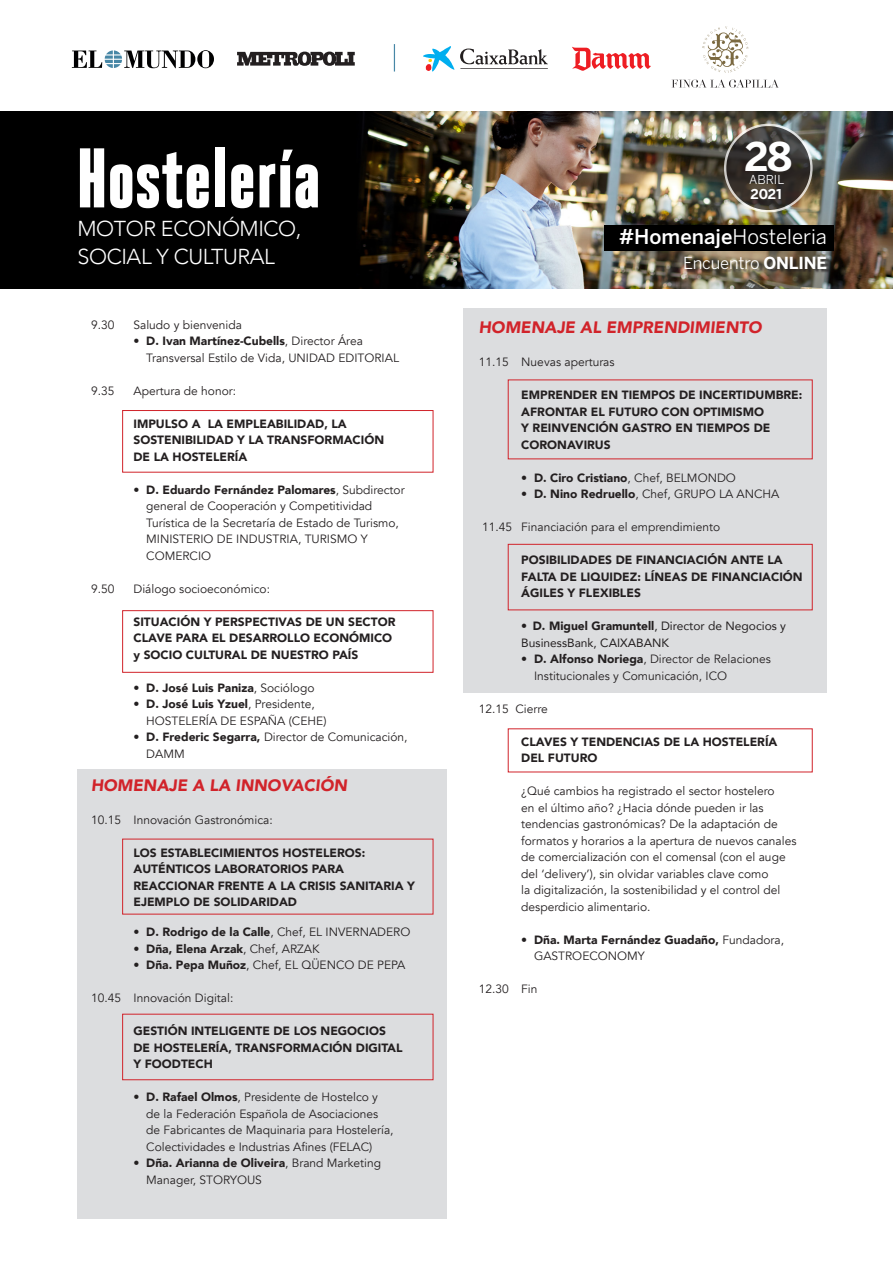
<style>
.page{position:relative;width:893px;height:1263px;background:#fff}
.page>*{position:absolute;margin:0;border:0;box-sizing:border-box;transform-origin:0 0}
.t1{font:900 84.3px "Heroic Condensed";color:#fff}
.t2{font:700 39.15px "Benton Sans BBVA";color:#fff}
.t3{font:300 21.6px/27.8px "Avenir";letter-spacing:-.02em;color:#fff}
.t4{font:20.25px "Benton Sans BBVA";color:#fff}
.t5{font:900 16.5px "Avenir";color:#d1232a}
.t6{font:16.5px "Benton Sans BBVA";letter-spacing:-.01em;color:#fff}
.t7{font:700 13.5px "Benton Sans BBVA";color:#fff}
.t8{font:12.3px "Benton Sans BBVA";color:#fff}
.t9{font:12px/16.5px "Avenir";color:#231f20}
.t10{font:900 12px/16.5px "Avenir";color:#231f20}
.t11{font:12px/16.5px "Avenir";color:#231f20}
.s1{font-weight:900}
.s2{font-weight:400}
.s3{font-weight:500}
.s4{font-weight:700}
</style>
<div class="page">
<div style="left:77px;top:770px;width:370px;height:449px;background:#dcdddf"></div>
<div style="left:463px;top:308px;width:363px;height:385px;background:#dcdddf"></div>
<div style="left:508px;top:544px;width:305px;height:66px;border:1px solid #d1232a"></div>
<div style="left:0;top:111px;width:893px;height:177px;background:#000"></div>
<img style="left:359px;top:111px;width:534px;height:177px">
<svg style="left:237px;top:52px;width:118px;height:14px;background:#605d5e"></svg>
<svg style="left:394px;top:44px;width:1px;height:28px"></svg>
<svg style="left:72px;top:50px;width:142px;height:18px"></svg>
<svg style="left:423px;top:46px;width:31px;height:26px"></svg>
<svg style="left:460px;top:49px;width:88px;height:20px"></svg>
<svg style="left:572px;top:47px;width:79px;height:24px"></svg>
<svg style="left:672px;top:80px;width:107px;height:8px"></svg>
<svg style="left:702px;top:27px;width:46px;height:46px"></svg>
<svg style="left:725px;top:125px;width:86px;height:86px;background:#3a3633"></svg>
<div style="left:724px;top:124px;width:89px;height:88px;border:2px solid #fff;border-radius:50%"></div>
<div style="left:685px;top:258px;width:146px;height:16px;background:#231f20;opacity:.75"></div>
<div style="left:604px;top:225px;width:229px;height:26px;background:#000"></div>
<div style="left:122px;top:410px;width:311px;height:62px;border:1px solid #d1232a"></div>
<div style="left:122px;top:610px;width:311px;height:63px;border:1px solid #d1232a"></div>
<div style="left:122px;top:1014px;width:311px;height:66px;border:1px solid #d1232a"></div>
<p class="t1" style="left:77px;top:132px;width:246px">Hostelería</p>
<p class="t3" style="left:78px;top:215px;width:225px">MOTOR ECONÓMICO,<br>SOCIAL Y CULTURAL</p>
<p class="t9" style="left:91px;top:317px;width:25px">9.30</p>
<p class="t9" style="left:134px;top:317px;width:110px">Saludo y bienvenida</p>
<p class="t9" style="left:146px;top:333px;width:254px;text-indent:-13px"><span class="s1">• D. Ivan Martínez-Cubells</span>, Director Área<br>Transversal Estilo de Vida, UNIDAD EDITORIAL</p>
<p class="t9" style="left:91px;top:383px;width:25px">9.35</p>
<p class="t9" style="left:134px;top:383px;width:104px">Apertura de honor:</p>
<p class="t10" style="left:134px;top:415px;width:252px">IMPULSO A LA EMPLEABILIDAD, LA<br>SOSTENIBILIDAD Y LA TRANSFORMACIÓN<br>DE LA HOSTELERÍA</p>
<p class="t9" style="left:146px;top:482px;width:260px;text-indent:-13px"><span class="s1">• D. Eduardo Fernández Palomares</span>, Subdirector general de Cooperación y Competitividad Turística de la Secretaría de Estado de Turismo, MINISTERIO DE INDUSTRIA, TURISMO Y COMERCIO</p>
<p class="t9" style="left:91px;top:581px;width:25px">9.50</p>
<p class="t9" style="left:134px;top:581px;width:138px">Diálogo socioeconómico:</p>
<p class="t10" style="left:134px;top:613px;width:263px">SITUACIÓN Y PERSPECTIVAS DE UN SECTOR<br>CLAVE PARA EL DESARROLLO ECONÓMICO y SOCIO CULTURAL DE NUESTRO PAÍS</p>
<p class="t10" style="left:134px;top:679px;width:182px"><span class="s2">•</span> D. José Luis Paniza<span class="s2">, Sociólogo</span></p>
<p class="t9" style="left:146px;top:696px;width:182px;text-indent:-13px"><span class="s1">• D. José Luis Yzuel</span>, Presidente,<br>HOSTELERÍA DE ESPAÑA (CEHE)</p>
<p class="t9" style="left:146px;top:729px;width:263px;text-indent:-13px">• <span class="s1">D. Frederic Segarra,</span> Director de Comunicación,<br>DAMM</p>
<p class="t5" style="left:91px;top:771px;width:261px">HOMENAJE A LA INNOVACIÓN</p>
<p class="t9" style="left:91px;top:812px;width:183px">10.15 Innovación Gastronómica:</p>
<p class="t10" style="left:134px;top:844px;width:283px">LOS ESTABLECIMIENTOS HOSTELEROS:<br>AUTÉNTICOS LABORATORIOS PARA<br>REACCIONAR FRENTE A LA CRISIS SANITARIA Y<br>EJEMPLO DE SOLIDARIDAD</p>
<p class="t10" style="left:134px;top:924px;width:278px">• D. Rodrigo de la Calle<span class="s2">, Chef, EL INVERNADERO</span></p>
<p class="t10" style="left:134px;top:940px;width:188px">• Dña, Elena Arzak<span class="s2">, Chef, ARZAK</span></p>
<p class="t9" style="left:134px;top:957px;width:273px"><span class="s1">• Dña. Pepa Muñoz</span>, Chef, EL QÜENCO DE PEPA</p>
<p class="t9" style="left:91px;top:990px;width:144px">10.45 Innovación Digital:</p>
<p class="t10" style="left:134px;top:1023px;width:271px">GESTIÓN INTELIGENTE DE LOS NEGOCIOS<br>DE HOSTELERÍA, TRANSFORMACIÓN DIGITAL<br>Y FOODTECH</p>
<p class="t9" style="left:146px;top:1089px;width:249px;text-indent:-13px"><span class="s1">• D. Rafael Olmos</span>, Presidente de Hostelco y de la Federación Española de Asociaciones de Fabricantes de Maquinaria para Hostelería, Colectividades e Industrias Afines (FELAC)</p>
<p class="t9" style="left:146px;top:1155px;width:236px;text-indent:-13px"><span class="s1">• Dña. Arianna de Oliveira</span>, Brand Marketing<br>Manager, STORYOUS</p>
<p class="t2" style="left:744px;top:132px;width:49px">28</p>
<p class="t8" style="left:749px;top:172px;width:37px">ABRIL</p>
<p class="t7" style="left:751px;top:186px;width:33px">2021</p>
<p class="t4" style="left:619px;top:225px;width:209px"><span class="s3">#Homenaje</span>Hosteleria</p>
<p class="t6" style="left:683px;top:253px;width:145px">Encuentro <span class="s4">ONLINE</span></p>
<p class="t5" style="left:479px;top:313px;width:288px">HOMENAJE AL EMPRENDIMIENTO</p>
<p class="t9" style="left:479px;top:354px;width:137px">11.15 Nuevas aperturas</p>
<p class="t10" style="left:521px;top:387px;width:283px">EMPRENDER EN TIEMPOS DE INCERTIDUMBRE:<br>AFRONTAR EL FUTURO CON OPTIMISMO<br>Y REINVENCIÓN GASTRO EN TIEMPOS DE<br>CORONAVIRUS</p>
<p class="t10" style="left:521px;top:469px;width:216px">• D. Ciro Cristiano<span class="s2">, Chef, BELMONDO</span></p>
<p class="t9" style="left:521px;top:486px;width:260px"><span class="s1">• D. Nino Redruello</span>, Chef, GRUPO LA ANCHA</p>
<p class="t9" style="left:482px;top:519px;width:240px">11.45 Financiación para el emprendimiento</p>
<p class="t10" style="left:521px;top:552px;width:283px">POSIBILIDADES DE FINANCIACIÓN ANTE LA<br>FALTA DE LIQUIDEZ: LÍNEAS DE FINANCIACIÓN<br>ÁGILES Y FLEXIBLES</p>
<p class="t11" style="left:521px;top:618px;width:266px"><span class="s1">• D. Miguel Gramuntell</span>, Director de Negocios y<br>BusinessBank, CAIXABANK</p>
<p class="t9" style="left:534px;top:651px;width:238px;text-indent:-13px"><span class="s1">• D. Alfonso Noriega</span>, Director de Relaciones<br>Institucionales y Comunicación, ICO</p>
<p class="t9" style="left:479px;top:701px;width:71px">12.15 Cierre</p>
<p class="t10" style="left:521px;top:733px;width:258px">CLAVES Y TENDENCIAS DE LA HOSTELERÍA<br>DEL FUTURO</p>
<p class="t9" style="left:521px;top:783px;width:277px">¿Qué cambios ha registrado el sector hostelero<br>en el último año? ¿Hacia dónde pueden ir las tendencias gastronómicas? De la adaptación de formatos y horarios a la apertura de nuevos canales de comercialización con el comensal (con el auge del ‘delivery’), sin olvidar variables clave como<br>la digitalización, la sostenibilidad y el control del desperdicio alimentario.</p>
<p class="t10" style="left:534px;top:931px;width:251px;text-indent:-13px">• Dña. Marta Fernández Guadaño, <span class="s2">Fundadora,<br>GASTROECONOMY</span></p>
<p class="t9" style="left:479px;top:981px;width:60px">12.30 Fin</p>
</div>
